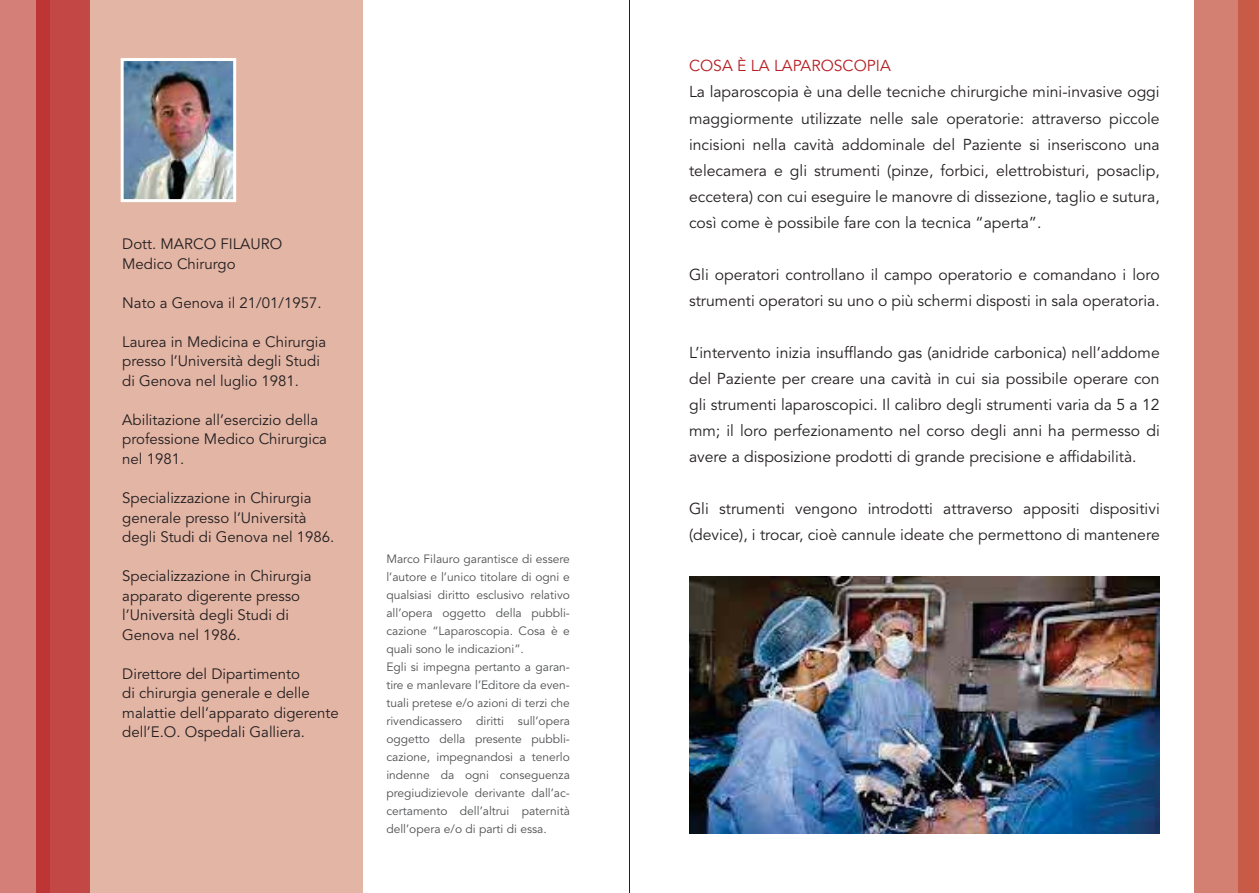
<style>
.page{position:relative;width:1259px;height:893px;background:#fff}
.page>*{position:absolute;margin:0;border:0;box-sizing:border-box;transform-origin:0 0}
.t1{font:15.75px/26.1px "Avenir LT Std";color:#231f20;text-align:justify}
.t2{font:15.75px "Avenir LT Std";color:#b51f24}
.t3{font:15px/19.5px "Avenir LT Std";color:#231f20}
.t4{font:12px/18px "Avenir LT Std";color:#4f5052}
</style>
<div class="page">
<div style="left:1194px;top:0;width:44px;height:893px;background:#d38073"></div>
<div style="left:1238px;top:0;width:21px;height:893px;background:#c75b48"></div>
<div style="left:0;top:0;width:362px;height:893px;background:#e3b5a5"></div>
<div style="left:50px;top:0;width:40px;height:893px;background:#c34745"></div>
<div style="left:0;top:0;width:36px;height:893px;background:#d48078"></div>
<div style="left:36px;top:0;width:14px;height:893px;background:#be3536"></div>
<img style="left:125px;top:62px;width:107px;height:136px">
<div style="left:121px;top:58px;width:115px;height:144px;border:3px solid #fff"></div>
<hr style="left:629px;top:0;width:1px;height:893px;background:#231f20">
<img style="left:689px;top:577px;width:470px;height:256px">
<p class="t3" style="left:122px;top:235px;width:161px">Dott. MARCO FILAURO<br>Medico Chirurgo</p>
<p class="t3" style="left:122px;top:294px;width:201px">Nato a Genova il 21/01/1957.</p>
<p class="t3" style="left:122px;top:333px;width:205px">Laurea in Medicina e Chirurgia presso l’Università degli Studi di Genova nel luglio 1981.</p>
<p class="t3" style="left:122px;top:411px;width:206px">Abilitazione all’esercizio della professione Medico Chirurgica nel 1981.</p>
<p class="t3" style="left:122px;top:489px;width:213px">Specializzazione in Chirurgia generale presso l’Università degli Studi di Genova nel 1986.</p>
<p class="t3" style="left:122px;top:567px;width:191px">Specializzazione in Chirurgia apparato digerente presso l’Università degli Studi di<br>Genova nel 1986.</p>
<p class="t3" style="left:122px;top:664px;width:218px">Direttore del Dipartimento<br>di chirurgia generale e delle malattie dell’apparato digerente dell’E.O. Ospedali Galliera.</p>
<p class="t4" style="left:386px;top:551px;width:185px">Marco Filauro garantisce di essere l’autore e l’unico titolare di ogni e qualsiasi diritto esclusivo relativo all’opera oggetto della pubbli&shy;cazione “Laparoscopia. Cosa è e quali sono le indicazioni”.<br>Egli si impegna pertanto a garan&shy;tire e manlevare l’Editore da even&shy;tuali pretese e/o azioni di terzi che rivendicassero diritti sull’opera oggetto della presente pubbli&shy;cazione, impegnandosi a tenerlo indenne da ogni conseguenza pregiudizievole derivante dall’ac&shy;certamento dell’altrui paternità dell’opera e/o di parti di essa.</p>
<p class="t2" style="left:689px;top:58px;width:203px">COSA È LA LAPAROSCOPIA</p>
<p class="t1" style="left:689px;top:80px;width:472px">La laparoscopia è una delle tecniche chirurgiche mini-invasive oggi maggiormente utilizzate nelle sale operatorie: attraverso piccole incisioni nella cavità addominale del Paziente si inseriscono una telecamera e gli strumenti (pinze, forbici, elettrobisturi, posaclip, eccetera) con cui eseguire le manovre di dissezione, taglio e sutura, così come è possibile fare con la tecnica “aperta”.</p>
<p class="t1" style="left:689px;top:262px;width:472px">Gli operatori controllano il campo operatorio e comandano i loro strumenti operatori su uno o più schermi disposti in sala operatoria.</p>
<p class="t1" style="left:689px;top:340px;width:472px">L’intervento inizia insufflando gas (anidride carbonica) nell’addome del Paziente per creare una cavità in cui sia possibile operare con gli strumenti laparoscopici. Il calibro degli strumenti varia da 5 a 12 mm; il loro perfezionamento nel corso degli anni ha permesso di avere a disposizione prodotti di grande precisione e affidabilità.</p>
<p class="t1" style="left:689px;top:497px;width:472px">Gli strumenti vengono introdotti attraverso appositi dispositivi (device), i trocar, cioè cannule ideate che permettono di mantenere</p>
</div>
